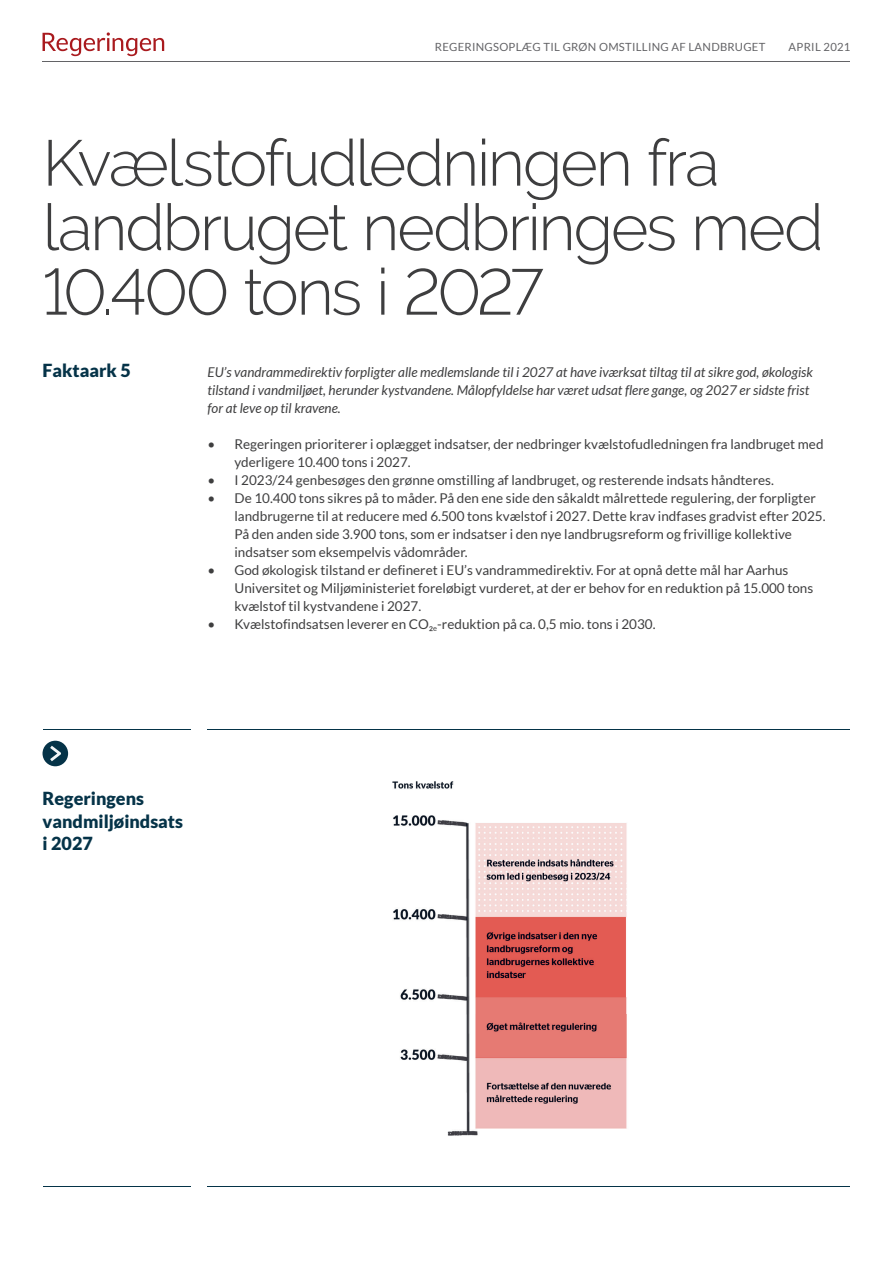
<style>
.page{position:relative;width:893px;height:1263px;background:#fff}
.page>*{position:absolute;margin:0;border:0;box-sizing:border-box;transform-origin:0 0}
.t1{font:300 64.5px/64.5px "Raleway";letter-spacing:-.035em;color:#3e3e3f}
.t2{font:900 18px/22.5px "Lato";color:#053348}
.t3{font:13.5px/18px "Lato";color:#3e3e3f}
.t4{font:italic 13.5px/18px "Lato";color:#3e3e3f}
.t5{font:11.25px "Lato";letter-spacing:.025em;color:#636366}
</style>
<div class="page">
<svg style="left:43px;top:32px;width:121px;height:24px"></svg>
<hr style="left:43px;top:729px;width:147px;height:1px;background:#053348">
<hr style="left:207px;top:729px;width:643px;height:1px;background:#053348">
<hr style="left:43px;top:1186px;width:147px;height:1px;background:#053348">
<hr style="left:207px;top:1186px;width:643px;height:1px;background:#053348">
<div style="left:43px;top:741px;width:25px;height:25px;background:#053348;border-radius:50%"></div>
<svg style="left:50px;top:746px;width:11px;height:15px"></svg>
<img style="left:392px;top:781px;width:235px;height:355px">
<hr style="left:43px;top:61px;width:807px;height:1px;background:#636366">
<p class="t5" style="left:435px;top:41px;width:332px">REGERINGSOPLÆG TIL GRØN OMSTILLING AF LANDBRUGET</p>
<p class="t5" style="left:789px;top:41px;width:63px">APRIL 2021</p>
<h1 class="t1" style="left:43px;top:130px;width:783px">Kvælstofudledningen fra landbruget nedbringes med<br>10.400 tons i 2027</h1>
<h2 class="t2" style="left:43px;top:359px;width:90px">Faktaark 5</h2>
<p class="t4" style="left:207px;top:363px;width:607px">EU’s vandrammedirektiv forpligter alle medlemslande til i 2027 at have iværksat tiltag til at sikre god, økologisk tilstand i vandmiljøet, herunder kystvandene. Målopfyldelse har været udsat flere gange, og 2027 er sidste frist for at leve op til kravene.</p>
<p class="t3" style="left:234px;top:435px;width:591px;text-indent:-27px">• Regeringen prioriterer i oplægget indsatser, der nedbringer kvælstofudledningen fra landbruget med yderligere 10.400 tons i 2027.</p>
<p class="t3" style="left:207px;top:471px;width:568px">• I 2023/24 genbesøges den grønne omstilling af landbruget, og resterende indsats håndteres.</p>
<p class="t3" style="left:234px;top:489px;width:593px;text-indent:-27px">• De 10.400 tons sikres på to måder. På den ene side den såkaldt målrettede regulering, der forpligter landbrugerne til at reducere med 6.500 tons kvælstof i 2027. Dette krav indfases gradvist efter 2025.<br>På den anden side 3.900 tons, som er indsatser i den nye landbrugsreform og frivillige kollektive indsatser som eksempelvis vådområder.</p>
<p class="t3" style="left:234px;top:561px;width:580px;text-indent:-27px">• God økologisk tilstand er defineret i EU’s vandrammedirektiv. For at opnå dette mål har Aarhus<br>Universitet og Miljøministeriet foreløbigt vurderet, at der er behov for en reduktion på 15.000 tons kvælstof til kystvandene i 2027.</p>
<p class="t3" style="left:207px;top:615px;width:450px">• Kvælstofindsatsen leverer en CO²<sub>e</sub>-reduktion på ca. 0,5 mio. tons i 2030.</p>
<h2 class="t2" style="left:43px;top:787px;width:142px">Regeringens vandmiljøindsats i 2027</h2>
</div>
